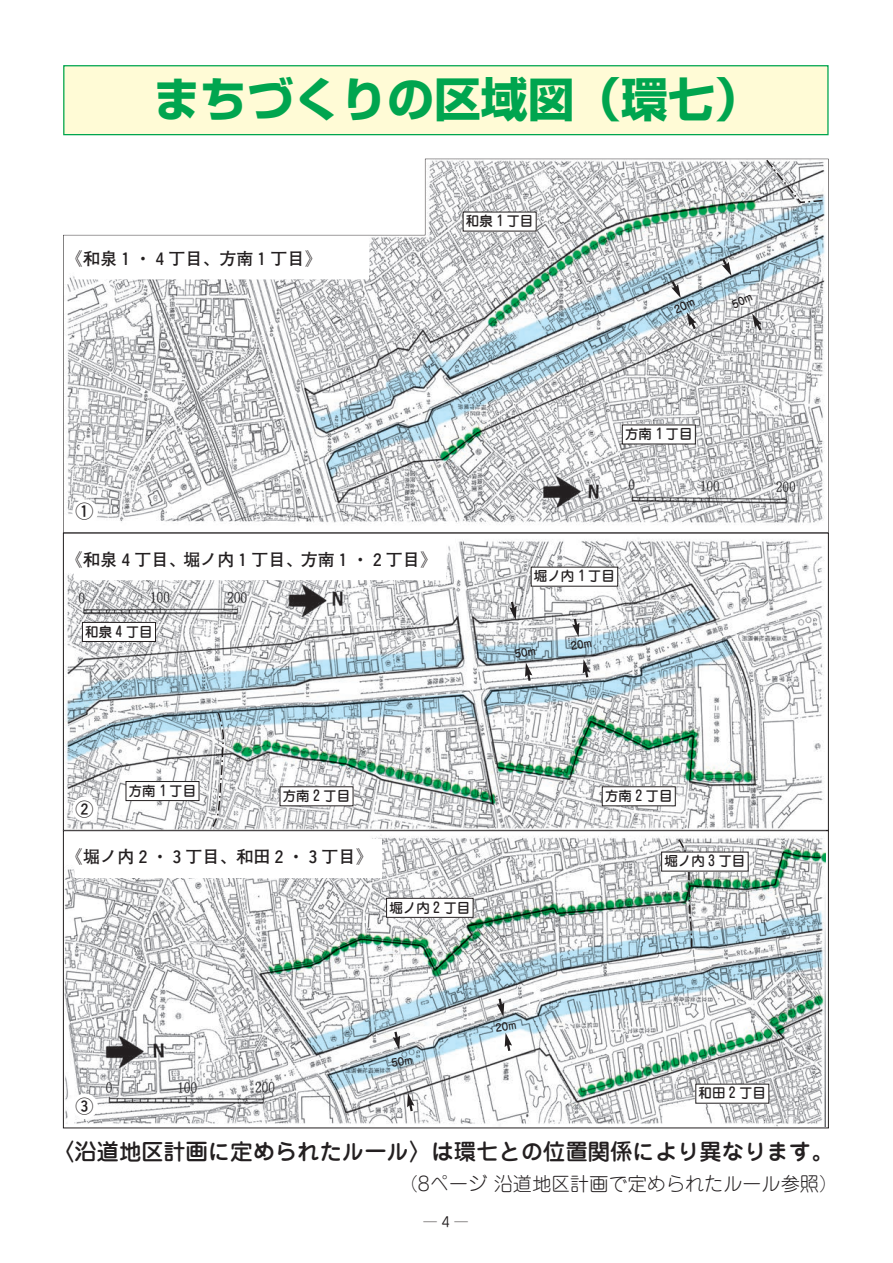
<style>
.page{position:relative;width:893px;height:1263px;background:#fff}
.page>*{position:absolute;margin:0;border:0;box-sizing:border-box;transform-origin:0 0}
.t1{font:700 46.8px "Shin Go";color:#00a54f}
.t2{font:500 22.35px "Jun 34";color:#231f20}
.t3{font:300 19.2px "Jun 101";color:#231f20}
.t4{font:700 18px "Futo Go B101";color:#231f20}
.t5{font:700 16.95px "Futo Go B101";color:#231f20}
.t6{font:500 13.5px "Jun 34";color:#231f20}
.t7{font:13.5px "Jun 201";color:#231f20}
</style>
<div class="page">
<div style="left:64px;top:66px;width:764px;height:69px;background:#fffbd6"></div>
<div style="left:63px;top:65px;width:766px;height:70px;border:1px solid #00a54f"></div>
<svg style="left:63px;top:159px;width:766px;height:374px"></svg>
<img style="left:65px;top:538px;width:761px;height:588px">
<div style="left:75px;top:241px;width:293px;height:38px;background:#fff"></div>
<div style="left:75px;top:541px;width:371px;height:39px;background:#fff"></div>
<div style="left:75px;top:839px;width:306px;height:38px;background:#fff"></div>
<div style="left:72px;top:499px;width:26px;height:26px;background:#fff;border-radius:50%"></div>
<div style="left:72px;top:796px;width:26px;height:26px;background:#fff;border-radius:50%"></div>
<div style="left:72px;top:1093px;width:26px;height:26px;background:#fff;border-radius:50%"></div>
<div style="left:463px;top:212px;width:73px;height:19px;background:#fff"></div>
<div style="left:82px;top:622px;width:73px;height:19px;background:#fff"></div>
<div style="left:82px;top:622px;width:74px;height:20px;border:1px solid #231f20"></div>
<div style="left:531px;top:567px;width:87px;height:19px;background:#fff"></div>
<div style="left:622px;top:425px;width:73px;height:19px;background:#fff"></div>
<div style="left:126px;top:781px;width:73px;height:19px;background:#fff"></div>
<div style="left:126px;top:781px;width:73px;height:20px;border:1px solid #231f20"></div>
<div style="left:280px;top:787px;width:73px;height:19px;background:#fff"></div>
<div style="left:602px;top:787px;width:73px;height:19px;background:#fff"></div>
<svg style="left:765px;top:158px;width:59px;height:46px"></svg>
<svg style="left:720px;top:256px;width:11px;height:20px"></svg>
<svg style="left:583px;top:659px;width:7px;height:21px"></svg>
<svg style="left:509px;top:599px;width:8px;height:21px"></svg>
<div style="left:387px;top:898px;width:86px;height:19px;background:#fff"></div>
<div style="left:386px;top:898px;width:87px;height:19px;border:1px solid #231f20"></div>
<div style="left:696px;top:1084px;width:73px;height:19px;background:#fff"></div>
<svg style="left:393px;top:1029px;width:7px;height:21px"></svg>
<svg style="left:407px;top:1093px;width:7px;height:20px"></svg>
<svg style="left:211px;top:711px;width:13px;height:117px"></svg>
<svg style="left:677px;top:838px;width:16px;height:109px"></svg>
<div style="left:662px;top:852px;width:86px;height:19px;background:#fff"></div>
<svg style="left:669px;top:279px;width:29px;height:53px"></svg>
<svg style="left:731px;top:295px;width:32px;height:38px"></svg>
<svg style="left:515px;top:648px;width:21px;height:35px"></svg>
<svg style="left:571px;top:616px;width:21px;height:34px"></svg>
<svg style="left:391px;top:1057px;width:21px;height:10px"></svg>
<svg style="left:495px;top:996px;width:21px;height:57px"></svg>
<h1 class="t1" style="left:154px;top:82px;width:610px">まちづくりの区域図（環七）</h1>
<p class="t5" style="left:66px;top:252px;width:257px">《和泉１・４丁目、方南１丁目》</p>
<p class="t6" style="left:466px;top:216px;width:69px">和泉１丁目</p>
<p class="t4" style="left:75px;top:505px;width:19px">①</p>
<p class="t5" style="left:66px;top:553px;width:372px">《和泉４丁目、堀ノ内１丁目、方南１・２丁目》</p>
<p class="t6" style="left:85px;top:626px;width:69px">和泉４丁目</p>
<p class="t6" style="left:625px;top:429px;width:69px">方南１丁目</p>
<p class="t6" style="left:534px;top:571px;width:82px">堀ノ内１丁目</p>
<p class="t4" style="left:75px;top:802px;width:19px">②</p>
<p class="t6" style="left:129px;top:786px;width:69px">方南１丁目</p>
<p class="t6" style="left:283px;top:791px;width:69px">方南２丁目</p>
<p class="t6" style="left:605px;top:791px;width:69px">方南２丁目</p>
<p class="t5" style="left:66px;top:851px;width:308px">《堀ノ内２・３丁目、和田２・３丁目》</p>
<p class="t6" style="left:389px;top:902px;width:82px">堀ノ内２丁目</p>
<p class="t4" style="left:75px;top:1100px;width:19px">③</p>
<p class="t6" style="left:664px;top:856px;width:82px">堀ノ内３丁目</p>
<p class="t6" style="left:699px;top:1088px;width:69px">和田２丁目</p>
<h2 class="t2" style="left:52px;top:1143px;width:783px">〈沿道地区計画に定められたルール〉は環七との位置関係により異なります。</h2>
<p class="t3" style="left:399px;top:1176px;width:441px">（8ページ沿道地区計画で定められたルール参照）</p>
<p class="t7" style="left:424px;top:1216px;width:46px">―4―</p>
</div>
